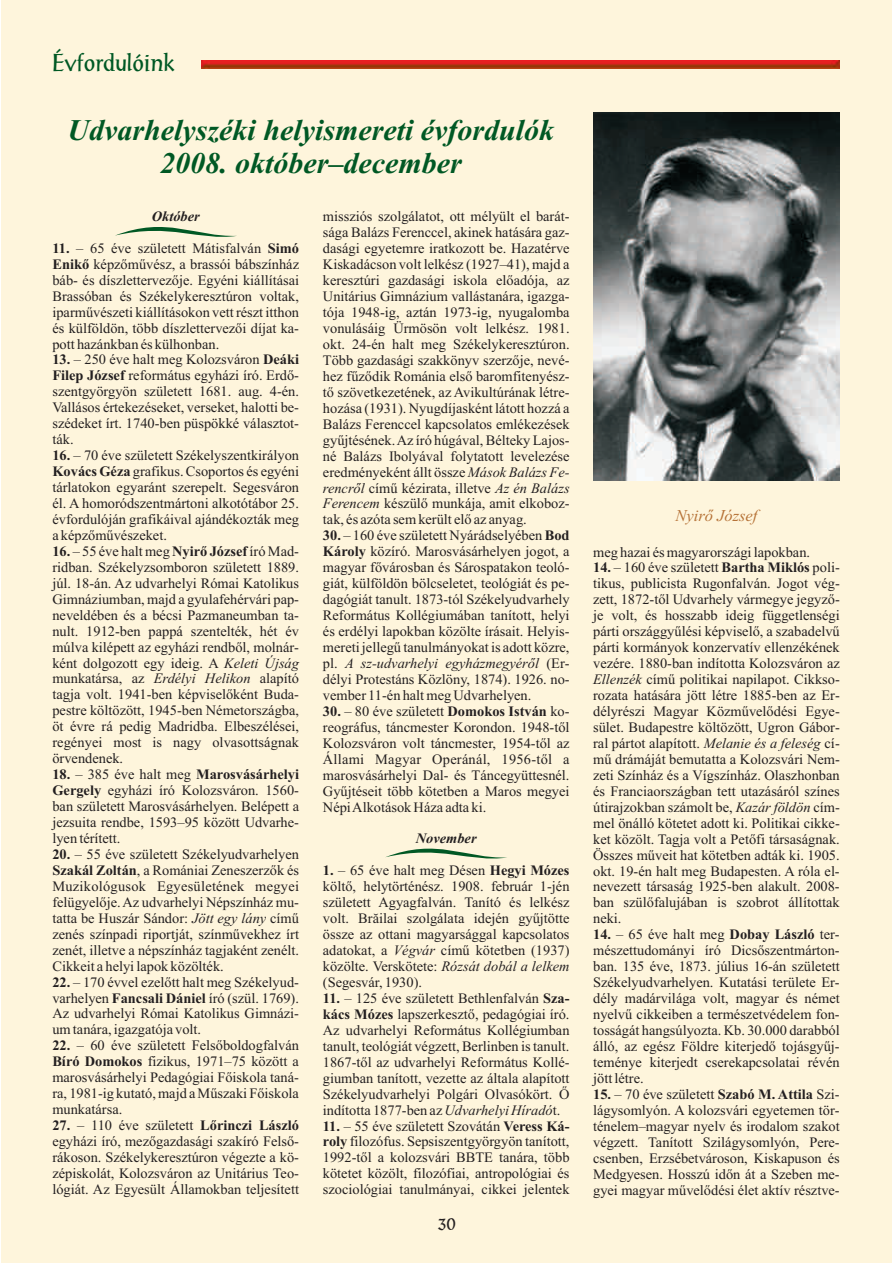
<style>
.page{position:relative;width:893px;height:1263px;background:#fff}
.page>*{position:absolute;margin:0;border:0;box-sizing:border-box;transform-origin:0 0}
.t1{font:italic 700 30px/33.2px "Times New Roman";color:#005824;text-align:center}
.t2{font:24px "Antiqua Light SSK";color:#005824}
.t3{font:18px "Antiqua Light SSK";color:#231f20}
.t4{font:italic 16.5px "Times New Roman";color:#b67338}
.t5{font:14.4px/15.9px "Times New Roman";color:#231f20;text-align:justify}
.t6{font:italic 700 14.4px "Times New Roman";color:#231f20}
.s1{font-style:italic}
.s2{font-weight:700}
</style>
<div class="page">
<div style="left:1px;top:0;width:890px;height:1263px;background:#fef5dc"></div>
<img style="left:201px;top:60px;width:639px;height:8px">
<svg style="left:115px;top:227px;width:122px;height:10px"></svg>
<svg style="left:385px;top:848px;width:122px;height:11px"></svg>
<img style="left:593px;top:113px;width:247px;height:368px">
<h2 class="t2" style="left:54px;top:48px;width:123px">Évfordulóink</h2>
<h1 class="t1" style="left:68px;top:116px;width:488px">Udvarhelyszéki helyismereti évfordulók<br>2008. október–december</h1>
<p class="t5" style="left:323px;top:210px;width:248px">missziós szolgálatot, ott mélyült el barát&shy;sága Balázs Ferenccel, akinek hatására gaz&shy;dasági egyetemre iratkozott be. Hazatérve Kiskadácson volt lelkész (1927–41), majd a keresztúri gazdasági iskola előadója, az Unitárius Gimnázium vallástanára, igazga&shy;tója 1948-ig, aztán 1973-ig, nyugalomba vonulásáig Ürmösön volt lelkész. 1981. okt. 24-én halt meg Székelykeresztúron.<br>Több gazdasági szakkönyv szerzője, nevé&shy;hez fűződik Románia első baromfitenyész&shy;tő szövetkezetének, az Avikultúrának létre&shy;hozása (1931). Nyugdíjasként látott hozzá a Balázs Ferenccel kapcsolatos emlékezések gyűjtésének. Az író húgával, Bélteky Lajos&shy;né Balázs Ibolyával folytatott levelezése eredményeként állt össze <span class="s1">Mások Balázs Fe&shy;rencről</span> című kézirata, illetve <span class="s1">Az én Balázs Ferencem</span> készülő munkája, amit elkoboz&shy;tak, és azóta sem került elő az anyag.</p>
<p class="t5" style="left:323px;top:529px;width:248px"><span class="s2">30.</span> – 160 éve született Nyárádselyében <span class="s2">Bod Károly</span> közíró. Marosvásárhelyen jogot, a magyar fővárosban és Sárospatakon teoló&shy;giát, külföldön bölcseletet, teológiát és pe&shy;dagógiát tanult. 1873-tól Székelyudvarhely Református Kollégiumában tanított, helyi és erdélyi lapokban közölte írásait. Helyis&shy;mereti jellegű tanulmányokat is adott közre, pl. <span class="s1">A sz-udvarhelyi egyházmegyéről</span> (Er&shy;délyi Protestáns Közlöny, 1874). 1926. no&shy;vember 11-én halt meg Udvarhelyen.</p>
<p class="t5" style="left:323px;top:704px;width:248px"><span class="s2">30.</span> – 80 éve született <span class="s2">Domokos István</span> ko&shy;reográfus, táncmester Korondon. 1948-től Kolozsváron volt táncmester, 1954-től az Állami Magyar Operánál, 1956-től a marosvásárhelyi Dal- és Táncegyüttesnél.<br>Gyűjtéseit több kötetben a Maros megyei Népi Alkotások Háza adta ki.</p>
<p class="t6" style="left:416px;top:834px;width:62px">November</p>
<p class="t5" style="left:323px;top:864px;width:248px"><span class="s2">1.</span> – 65 éve halt meg Désen <span class="s2">Hegyi Mózes </span>költő, helytörténész. 1908. február 1-jén született Agyagfalván. Tanító és lelkész volt. Brăilai szolgálata idején gyűjtötte össze az ottani magyarsággal kapcsolatos adatokat, a <span class="s1">Végvár</span> című kötetben (1937) közölte. Verskötete: <span class="s1">Rózsát dobál a lelkem </span>(Segesvár, 1930).</p>
<p class="t5" style="left:323px;top:991px;width:248px"><span class="s2">11.</span> – 125 éve született Bethlenfalván <span class="s2">Sza&shy;kács Mózes</span> lapszerkesztő, pedagógiai író.<br>Az udvarhelyi Református Kollégiumban tanult, teológiát végzett, Berlinben is tanult.<br>1867-től az udvarhelyi Református Kollé&shy;giumban tanított, vezette az általa alapított Székelyudvarhelyi Polgári Olvasókört. Ő indította 1877-ben az <span class="s1">Udvarhelyi Híradó</span>t.</p>
<p class="t5" style="left:323px;top:1119px;width:248px"><span class="s2">11.</span> – 55 éve született Szovátán <span class="s2">Veress Ká&shy;roly</span> filozófus. Sepsiszentgyörgyön tanított, 1992-től a kolozsvári BBTE tanára, több kötetet közölt, filozófiai, antropológiai és szociológiai tanulmányai, cikkei jelentek</p>
<p class="t6" style="left:152px;top:211px;width:49px">Október</p>
<p class="t5" style="left:52px;top:241px;width:248px"><span class="s2">11.</span> – 65 éve született Mátisfalván <span class="s2">Simó Enikő</span> képzőművész, a brassói bábszínház báb- és díszlettervezője. Egyéni kiállításai Brassóban és Székelykeresztúron voltak, iparművészeti kiállításokon vett részt itthon és külföldön, több díszlettervezői díjat ka&shy;pott hazánkban és külhonban.</p>
<p class="t5" style="left:52px;top:353px;width:248px"><span class="s2">13.</span> – 250 éve halt meg Kolozsváron <span class="s2">Deáki Filep József</span> református egyházi író. Erdő&shy;szentgyörgyön született 1681. aug. 4-én.<br>Vallásos értekezéseket, verseket, halotti be&shy;szédeket írt. 1740-ben püspökké választot&shy;ták.</p>
<p class="t5" style="left:52px;top:449px;width:248px"><span class="s2">16.</span> – 70 éve született Székelyszentkirályon <span class="s2">Kovács Géza</span> grafikus. Csoportos és egyéni tárlatokon egyaránt szerepelt. Segesváron él. A homoródszentmártoni alkotótábor 25. évfordulóján grafikáival ajándékozták meg a képzőművészeket.</p>
<p class="t5" style="left:52px;top:544px;width:248px"><span class="s2">16.</span> – 55 éve halt meg <span class="s2">Nyirő József</span> író Mad&shy;ridban. Székelyzsomboron született 1889. júl. 18-án. Az udvarhelyi Római Katolikus Gimnáziumban, majd a gyulafehérvári pap&shy;neveldében és a bécsi Pazmaneumban ta&shy;nult. 1912-ben pappá szentelték, hét év múlva kilépett az egyházi rendből, molnár&shy;ként dolgozott egy ideig. A <span class="s1">Keleti Újság </span>munkatársa, az <span class="s1">Erdélyi Helikon</span> alapító tagja volt. 1941-ben képviselőként Buda&shy;pestre költözött, 1945-ben Németországba, öt évre rá pedig Madridba. Elbeszélései, regényei most is nagy olvasottságnak örvendenek.</p>
<p class="t5" style="left:52px;top:768px;width:248px"><span class="s2">18.</span> – 385 éve halt meg <span class="s2">Marosvásárhelyi Gergely</span> egyházi író Kolozsváron. 1560- ban született Marosvásárhelyen. Belépett a jezsuita rendbe, 1593–95 között Udvarhe&shy;lyen térített.</p>
<p class="t5" style="left:52px;top:847px;width:248px"><span class="s2">20.</span> – 55 éve született Székelyudvarhelyen <span class="s2">Szakál Zoltán</span>, a Romániai Zeneszerzők és Muzikológusok Egyesületének megyei felügyelője. Az udvarhelyi Népszínház mu&shy;tatta be Huszár Sándor: <span class="s1">Jött egy lány</span> című zenés színpadi riportját, színművekhez írt zenét, illetve a népszínház tagjaként zenélt.<br>Cikkeit a helyi lapok közölték.</p>
<p class="t5" style="left:52px;top:975px;width:248px"><span class="s2">22.</span> – 170 évvel ezelőtt halt meg Székelyud&shy;varhelyen <span class="s2">Fancsali Dániel</span> író (szül. 1769).<br>Az udvarhelyi Római Katolikus Gimnázi&shy;um tanára, igazgatója volt.</p>
<p class="t5" style="left:52px;top:1039px;width:248px"><span class="s2">22.</span> – 60 éve született Felsőboldogfalván <span class="s2">Bíró Domokos</span> fizikus, 1971–75 között a marosvásárhelyi Pedagógiai Főiskola taná&shy;ra, 1981-ig kutató, majd a Műszaki Főiskola munkatársa.</p>
<p class="t5" style="left:52px;top:1119px;width:248px"><span class="s2">27.</span> – 110 éve született <span class="s2">Lőrinczi László </span>egyházi író, mezőgazdasági szakíró Felső&shy;rákoson. Székelykeresztúron végezte a kö&shy;zépiskolát, Kolozsváron az Unitárius Teo&shy;lógiát. Az Egyesült Államokban teljesített</p>
<p class="t3" style="left:437px;top:1213px;width:20px">30</p>
<p class="t4" style="left:675px;top:510px;width:84px">Nyirő József</p>
<p class="t5" style="left:593px;top:545px;width:218px">meg hazai és magyarországi lapokban.</p>
<p class="t5" style="left:593px;top:561px;width:248px"><span class="s2">14.</span> – 160 éve született <span class="s2">Bartha Miklós</span> poli&shy;tikus, publicista Rugonfalván. Jogot vég&shy;zett, 1872-től Udvarhely vármegye jegyző&shy;je volt, és hosszabb ideig függetlenségi párti országgyűlési képviselő, a szabadelvű párti kormányok konzervatív ellenzékének vezére. 1880-ban indította Kolozsváron az <span class="s1">Ellenzék</span> című politikai napilapot. Cikkso&shy;rozata hatására jött létre 1885-ben az Er&shy;délyrészi Magyar Közművelődési Egye&shy;sület. Budapestre költözött, Ugron Gábor&shy;ral pártot alapított. <span class="s1">Melanie és a feleség</span> cí&shy;mű drámáját bemutatta a Kolozsvári Nem&shy;zeti Színház és a Vígszínház. Olaszhonban és Franciaországban tett utazásáról színes útirajzokban számolt be, <span class="s1">Kazár földön</span> cím&shy;mel önálló kötetet adott ki. Politikai cikke&shy;ket közölt. Tagja volt a Petőfi társaságnak.<br>Összes műveit hat kötetben adták ki. 1905. okt. 19-én halt meg Budapesten. A róla el&shy;nevezett társaság 1925-ben alakult. 2008- ban szülőfalujában is szobrot állítottak neki.</p>
<p class="t5" style="left:593px;top:928px;width:248px"><span class="s2">14.</span> – 65 éve halt meg <span class="s2">Dobay László</span> ter&shy;mészettudományi író Dicsőszentmárton&shy;ban. 135 éve, 1873. július 16-án született Székelyudvarhelyen. Kutatási területe Er&shy;dély madárvilága volt, magyar és német nyelvű cikkeiben a természetvédelem fon&shy;tosságát hangsúlyozta. Kb. 30.000 darabból álló, az egész Földre kiterjedő tojásgyűj&shy;teménye kiterjedt cserekapcsolatai révén jött létre.</p>
<p class="t5" style="left:593px;top:1087px;width:248px"><span class="s2">15.</span> – 70 éve született <span class="s2">Szabó M. Attila</span> Szi&shy;lágysomlyón. A kolozsvári egyetemen tör&shy;ténelem–magyar nyelv és irodalom szakot végzett. Tanított Szilágysomlyón, Pere&shy;csenben, Erzsébetvároson, Kiskapuson és Medgyesen. Hosszú időn át a Szeben me&shy;gyei magyar művelődési élet aktív résztve-</p>
</div>
